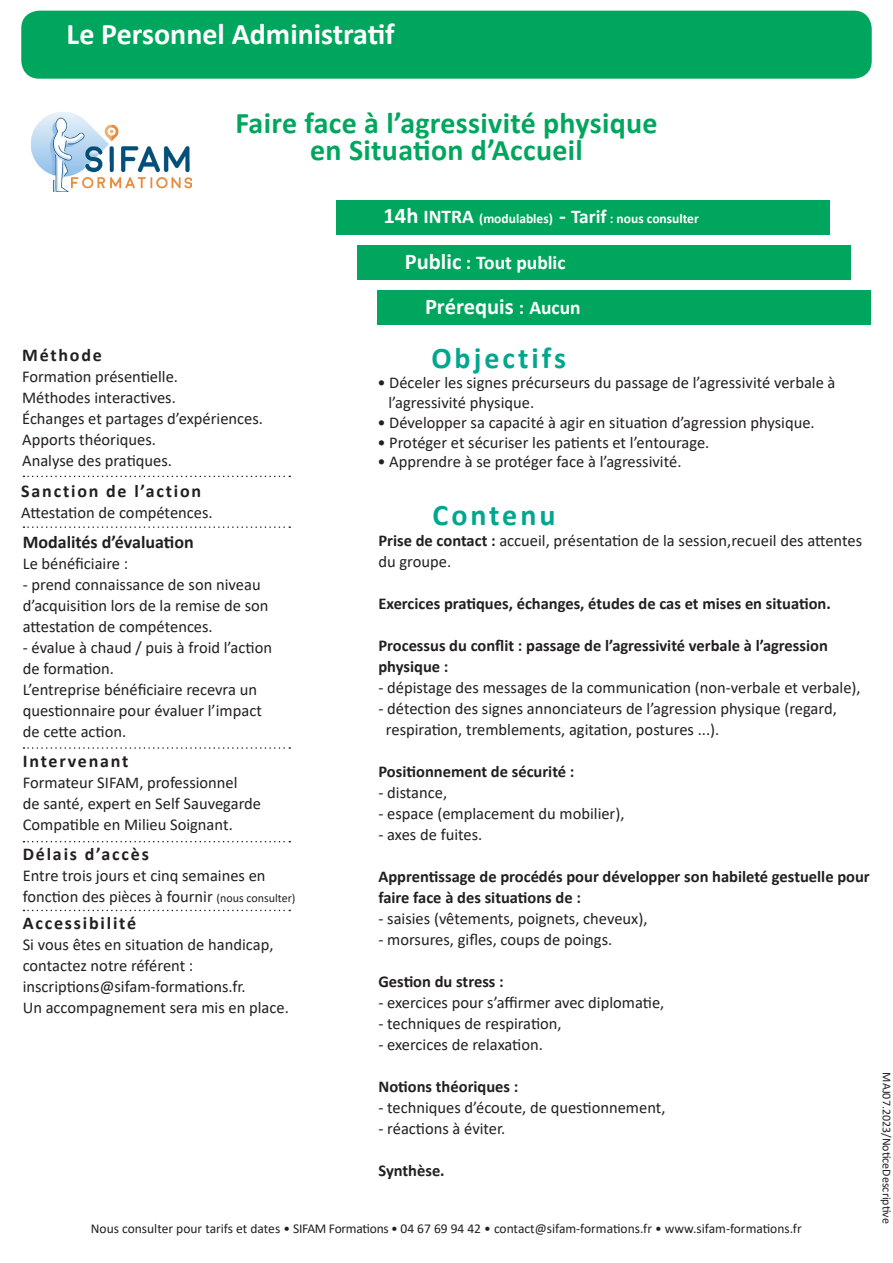
<style>
.page{position:relative;width:893px;height:1263px;background:#fff}
.page>*{position:absolute;margin:0;border:0;box-sizing:border-box;transform-origin:0 0}
.TITRE_1_G{font:700 30px "Calibri";letter-spacing:.01em;color:#00a65d}
.t1{font:700 30px "Calibri";color:#fff}
.t2{font:700 30px "Calibri";letter-spacing:.1em;color:#00a78e}
.t3{font:700 22.5px "Calibri";color:#fff}
.t4{font:700 19.5px "Calibri";color:#fff}
.t5{font:700 18px "Calibri";letter-spacing:.1em;color:#231f20}
.t6{font:700 18px "Calibri";color:#231f20}
.t7{font:16.5px/21px "Calibri";color:#231f20}
.t8{font:700 16.5px/21px "Calibri";color:#231f20}
.t9{font:13.5px "Calibri";color:#231f20}
.t10{font:700 13.5px "Calibri";color:#fff}
.t11{font:12px "Calibri";color:#231f20}
.s1{font-size:22.5px}
.s2{font-size:19.5px}
.s3{font-size:12px}
.s4{font-weight:700}
</style>
<div class="page">
<img style="left:31px;top:112px;width:160px;height:79px">
<div style="left:21px;top:11px;width:851px;height:68px;background:#00a65d;border-radius:18px"></div>
<div style="left:336px;top:200px;width:493px;height:34px;background:#00a65d"></div>
<div style="left:377px;top:290px;width:494px;height:35px;background:#00a65d"></div>
<div style="left:357px;top:246px;width:493px;height:34px;background:#00a65d"></div>
<svg style="left:24px;top:476px;width:266px;height:1px"></svg>
<svg style="left:24px;top:747px;width:266px;height:2px"></svg>
<svg style="left:24px;top:841px;width:266px;height:1px"></svg>
<svg style="left:24px;top:910px;width:266px;height:1px"></svg>
<svg style="left:24px;top:526px;width:266px;height:2px"></svg>
<p class="t1" style="left:67px;top:13px;width:330px">Le Personnel Administratif</p>
<p class="TITRE_1_G" style="left:235px;top:102px;width:424px">Faire face à l’agressivité physique</p>
<p class="TITRE_1_G" style="left:310px;top:128px;width:274px">en Situation d’Accueil</p>
<p class="t10" style="left:384px;top:209px;width:317px"><span class="s1">14h</span> <span class="s2">INTRA</span> (modulables) <span class="s1">-</span> <span class="s2">Tarif</span> : nous consulter</p>
<p class="t4" style="left:405px;top:249px;width:162px"><span class="s1">Public</span> : Tout public</p>
<p class="t3" style="left:425px;top:290px;width:157px">Prérequis <span class="s2">: Aucun</span></p>
<p class="t5" style="left:22px;top:342px;width:81px">Méthode</p>
<p class="t7" style="left:22px;top:366px;width:157px">Formation présentielle.</p>
<p class="t7" style="left:22px;top:387px;width:155px">Méthodes interactives.</p>
<p class="t7" style="left:22px;top:408px;width:242px">Échanges et partages d’expériences.<br>Apports théoriques.</p>
<p class="t7" style="left:22px;top:450px;width:151px">Analyse des pratiques.</p>
<p class="t5" style="left:21px;top:478px;width:182px">Sanction de l’action</p>
<p class="t7" style="left:21px;top:501px;width:193px">Attestation de compétences.</p>
<p class="t6" style="left:23px;top:529px;width:173px">Modalités d’évaluation</p>
<p class="t7" style="left:23px;top:552px;width:107px">Le bénéficiaire :</p>
<p class="t7" style="left:23px;top:573px;width:247px">- prend connaissance de son niveau d’acquisition lors de la remise de son attestation de compétences.</p>
<p class="t7" style="left:23px;top:636px;width:251px">- évalue à chaud / puis à froid l’action</p>
<p class="t7" style="left:23px;top:657px;width:93px">de formation.</p>
<p class="t7" style="left:23px;top:678px;width:236px">L’entreprise bénéficiaire recevra un</p>
<p class="t7" style="left:23px;top:699px;width:241px">questionnaire pour évaluer l’impact</p>
<p class="t7" style="left:23px;top:720px;width:105px">de cette action.</p>
<p class="t5" style="left:23px;top:748px;width:107px">Intervenant</p>
<p class="t7" style="left:23px;top:771px;width:216px">Formateur SIFAM, professionnel</p>
<p class="t7" style="left:23px;top:792px;width:240px">de santé, expert en Self Sauvegarde<br>Compatible en Milieu Soignant.</p>
<p class="t5" style="left:23px;top:841px;width:128px">Délais d’accès</p>
<p class="t7" style="left:23px;top:864px;width:274px">Entre trois jours et cinq semaines en fonction des pièces à fournir <span class="s3">(nous consulter)</span></p>
<p class="t5" style="left:23px;top:910px;width:115px">Accessibilité</p>
<p class="t7" style="left:23px;top:933px;width:252px">Si vous êtes en situation de handicap, contactez notre référent :</p>
<p class="t7" style="left:23px;top:975px;width:224px">inscriptions@sifam-formations.fr.</p>
<p class="t7" style="left:23px;top:996px;width:268px">Un accompagnement sera mis en place.</p>
<p class="t2" style="left:431px;top:337px;width:136px">Objectifs</p>
<p class="t7" style="left:389px;top:372px;width:448px;line-height:19.8px;text-indent:-11px">• Déceler les signes précurseurs du passage de l’agressivité verbale à l’agressivité physique.</p>
<p class="t7" style="left:377px;top:411px;width:439px">• Développer sa capacité à agir en situation d’agression physique.</p>
<p class="t7" style="left:377px;top:431px;width:334px">• Protéger et sécuriser les patients et l’entourage.</p>
<p class="t7" style="left:377px;top:451px;width:306px">• Apprendre à se protéger face à l’agressivité.</p>
<p class="t2" style="left:432px;top:493px;width:125px">Contenu</p>
<p class="t7" style="left:378px;top:529px;width:485px"><span class="s4">Prise de contact :</span> accueil, présentation de la session,recueil des attentes du groupe.</p>
<p class="t8" style="left:378px;top:592px;width:454px">Exercices pratiques, échanges, études de cas et mises en situation.</p>
<p class="t8" style="left:378px;top:634px;width:451px">Processus du conflit : passage de l’agressivité verbale à l’agression</p>
<p class="t8" style="left:378px;top:655px;width:72px">physique :</p>
<p class="t7" style="left:378px;top:676px;width:484px">- dépistage des messages de la communication (non-verbale et verbale),</p>
<p class="t7" style="left:386px;top:697px;width:452px;text-indent:-7px">- détection des signes annonciateurs de l’agression physique (regard, respiration, tremblements, agitation, postures ...).</p>
<p class="t8" style="left:378px;top:760px;width:198px">Positionnement de sécurité :</p>
<p class="t7" style="left:378px;top:781px;width:70px">- distance,</p>
<p class="t7" style="left:378px;top:802px;width:248px">- espace (emplacement du mobilier),</p>
<p class="t7" style="left:378px;top:823px;width:105px">- axes de fuites.</p>
<p class="t8" style="left:378px;top:865px;width:493px">Apprentissage de procédés pour développer son habileté gestuelle pour faire face à des situations de :</p>
<p class="t7" style="left:378px;top:907px;width:271px">- saisies (vêtements, poignets, cheveux),</p>
<p class="t7" style="left:378px;top:928px;width:235px">- morsures, gifles, coups de poings.</p>
<p class="t8" style="left:378px;top:970px;width:127px">Gestion du stress :</p>
<p class="t7" style="left:378px;top:991px;width:287px">- exercices pour s’affirmer avec diplomatie,</p>
<p class="t7" style="left:378px;top:1012px;width:185px">- techniques de respiration,</p>
<p class="t7" style="left:378px;top:1033px;width:166px">- exercices de relaxation.</p>
<p class="t8" style="left:378px;top:1075px;width:142px">Notions théoriques :</p>
<p class="t7" style="left:378px;top:1096px;width:289px">- techniques d’écoute, de questionnement,</p>
<p class="t7" style="left:378px;top:1117px;width:128px">- réactions à éviter.</p>
<p class="t8" style="left:378px;top:1160px;width:68px">Synthèse.</p>
<p class="t9" style="left:91px;top:1219px;width:712px">Nous consulter pour tarifs et dates • SIFAM Formations • 04 67 69 94 42 • contact@sifam-formations.fr • www.sifam-formations.fr</p>
<p class="t11" style="left:895px;top:1072px;width:153px;rotate:90deg">MAJ07.2023/NoticeDescriptive</p>
</div>
